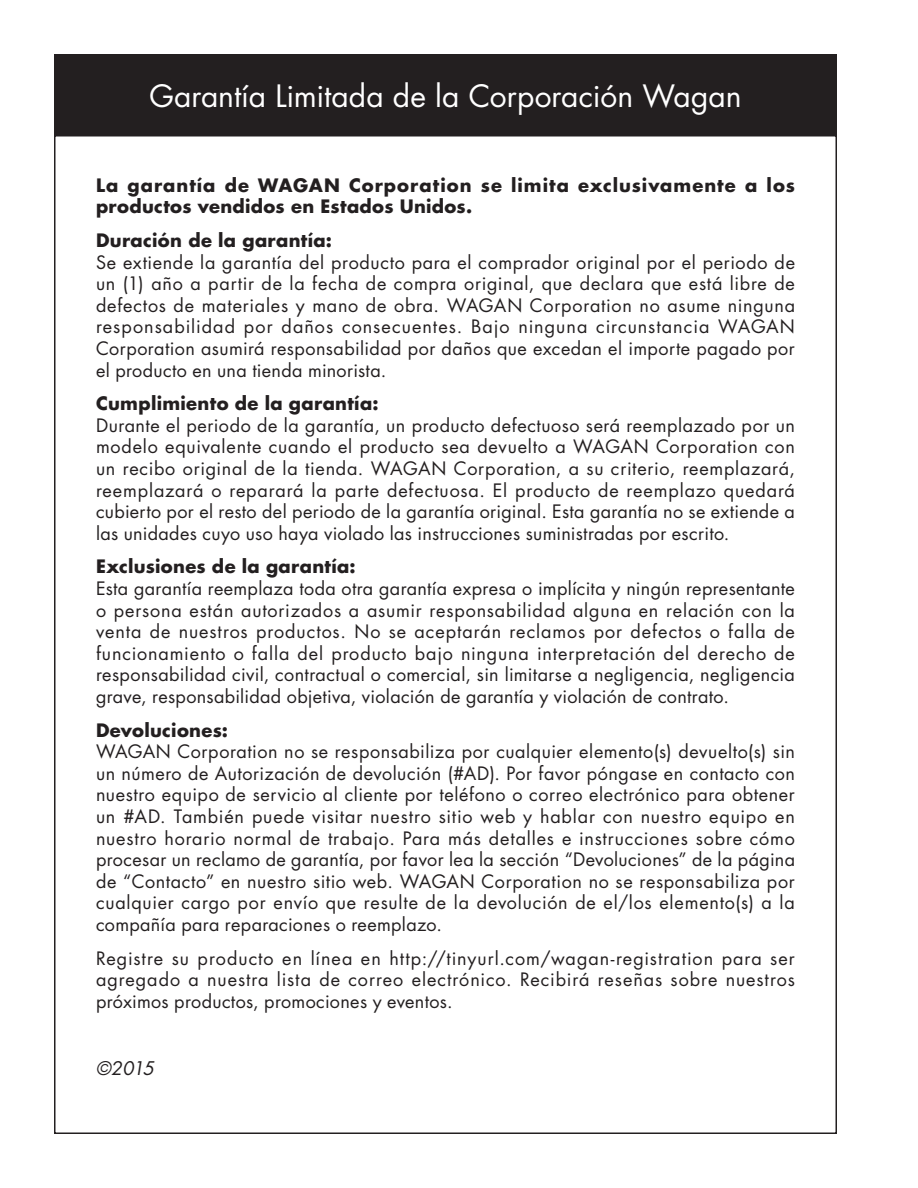
<style>
.page{position:relative;width:918px;height:1188px;background:#fff}
.page>*{position:absolute;margin:0;border:0;box-sizing:border-box;transform-origin:0 0}
.t1{font:30px "Futura Std";color:#fff}
.Warranty{font:italic 18.3px "Futura Std";color:#231f20}
.Warranty-2{font:18px/21.6px "Futura Std";letter-spacing:.02em;color:#231f20;text-align:justify}
.Warranty-3{font:700 18px/21.6px "Futura Std";letter-spacing:.05em;color:#231f20}
.Warranty-4{font:700 18px "Futura Std";letter-spacing:.02em;color:#231f20}
</style>
<div class="page">
<div style="left:54px;top:54px;width:783px;height:81px;background:#231f20"></div>
<p class="t1" style="left:149px;top:77px;width:594px">Garantía Limitada de la Corporación Wagan</p>
<p class="Warranty-3" style="left:96px;top:174px;width:700px">La garantía de WAGAN Corporation se limita exclusivamente a los productos vendidos en Estados Unidos.</p>
<p class="Warranty-4" style="left:96px;top:228px;width:238px">Duración de la garantía:</p>
<p class="Warranty-2" style="left:96px;top:251px;width:701px">Se extiende la garantía del producto para el comprador original por el periodo de un (1) año a partir de la fecha de compra original, que declara que está libre de defectos de materiales y mano de obra. WAGAN Corporation no asume ninguna responsabilidad por daños consecuentes. Bajo ninguna circunstancia WAGAN Corporation asumirá responsabilidad por daños que excedan el importe pagado por el producto en una tienda minorista.</p>
<p class="Warranty-4" style="left:96px;top:392px;width:284px">Cumplimiento de la garantía:</p>
<p class="Warranty-2" style="left:96px;top:415px;width:701px">Durante el periodo de la garantía, un producto defectuoso será reemplazado por un modelo equivalente cuando el producto sea devuelto a WAGAN Corporation con un recibo original de la tienda. WAGAN Corporation, a su criterio, reemplazará, reemplazará o reparará la parte defectuosa. El producto de reemplazo quedará cubierto por el resto del periodo de la garantía original. Esta garantía no se extiende a las unidades cuyo uso haya violado las instrucciones suministradas por escrito.</p>
<p class="Warranty-4" style="left:96px;top:555px;width:261px">Exclusiones de la garantía:</p>
<p class="Warranty-2" style="left:96px;top:578px;width:701px">Esta garantía reemplaza toda otra garantía expresa o implícita y ningún representante o persona están autorizados a asumir responsabilidad alguna en relación con la venta de nuestros productos. No se aceptarán reclamos por defectos o falla de funcionamiento o falla del producto bajo ninguna interpretación del derecho de responsabilidad civil, contractual o comercial, sin limitarse a negligencia, negligencia grave, responsabilidad objetiva, violación de garantía y violación de contrato.</p>
<p class="Warranty-4" style="left:96px;top:718px;width:134px">Devoluciones:</p>
<p class="Warranty-2" style="left:96px;top:741px;width:701px">WAGAN Corporation no se responsabiliza por cualquier elemento(s) devuelto(s) sin un número de Autorización de devolución (#AD). Por favor póngase en contacto con nuestro equipo de servicio al cliente por teléfono o correo electrónico para obtener un #AD. También puede visitar nuestro sitio web y hablar con nuestro equipo en nuestro horario normal de trabajo. Para más detalles e instrucciones sobre cómo procesar un reclamo de garantía, por favor lea la sección “Devoluciones” de la página de “Contacto” en nuestro sitio web. WAGAN Corporation no se responsabiliza por cualquier cargo por envío que resulte de la devolución de el/los elemento(s) a la compañía para reparaciones o reemplazo.</p>
<p class="Warranty-2" style="left:96px;top:947px;width:700px">Registre su producto en línea en http://tinyurl.com/wagan-registration para ser agregado a nuestra lista de correo electrónico. Recibirá reseñas sobre nuestros próximos productos, promociones y eventos.</p>
<p class="Warranty" style="left:96px;top:1057px;width:60px">©2015</p>
</div>
